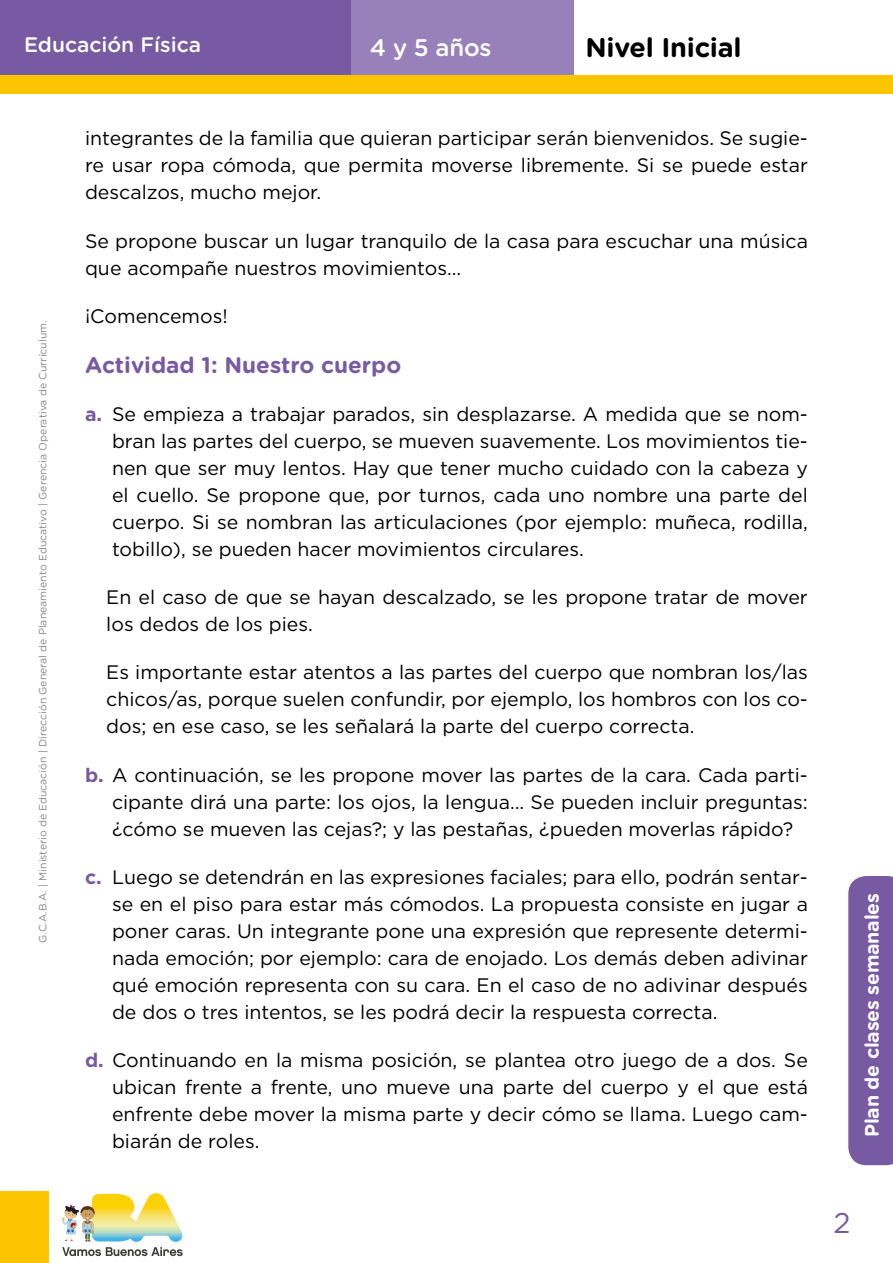
<style>
.page{position:relative;width:893px;height:1263px;background:#fff}
.page>*{position:absolute;margin:0;border:0;box-sizing:border-box;transform-origin:0 0}
.t1{font:28.5px "Gotham Rounded";color:#785aa2}
.t2{font:700 27px "Gotham Rounded";letter-spacing:-.01em;color:#000}
.t3{font:500 24px "Gotham Rounded";color:#fff}
.t4{font:700 22.5px "Gotham Rounded";color:#785aa2}
.t5{font:500 21px "Gotham Rounded";color:#fff}
.t6{font:19.5px/27px "Gotham";color:#000;text-align:justify}
.t7{font:700 19.5px "Gotham Rounded";letter-spacing:-.01em;color:#fff}
.t8{font:10.5px "Gotham Rounded";color:#878787}
.s1{font-weight:700;color:#785aa2}
</style>
<div class="page">
<div style="left:0;top:1191px;width:48px;height:72px;background:#fdc500"></div>
<div style="left:0;top:0;width:351px;height:78px;background:#785aa2"></div>
<div style="left:351px;top:0;width:223px;height:78px;background:#9880ba"></div>
<div style="left:0;top:75px;width:893px;height:19px;background:#fdc500"></div>
<svg style="left:848px;top:876px;width:45px;height:289px;background:#7c5fa5"></svg>
<svg style="left:61px;top:1193px;width:122px;height:63px"></svg>
<p class="t5" style="left:24px;top:30px;width:179px">Educación Física</p>
<p class="t3" style="left:370px;top:31px;width:123px">4 y 5 años</p>
<h2 class="t2" style="left:585px;top:28px;width:158px">Nivel Inicial</h2>
<p class="t8" style="left:36px;top:943px;width:624px;rotate:-90deg">G.C.A.B.A. | Ministerio de Educación | Dirección General de Planeamiento Educativo | Gerencia Operativa de Currículum.</p>
<p class="t6" style="left:85px;top:124px;width:724px">integrantes de la familia que quieran participar serán bienvenidos. Se sugie&shy;re usar ropa cómoda, que permita moverse libremente. Si se puede estar descalzos, mucho mejor.</p>
<p class="t6" style="left:85px;top:227px;width:724px">Se propone buscar un lugar tranquilo de la casa para escuchar una música que acompañe nuestros movimientos…</p>
<p class="t6" style="left:85px;top:302px;width:144px">¡Comencemos!</p>
<p class="t4" style="left:85px;top:348px;width:318px">Actividad 1: Nuestro cuerpo</p>
<p class="t6" style="left:112px;top:400px;width:697px;text-indent:-27px"><span class="s1">a.</span> Se empieza a trabajar parados, sin desplazarse. A medida que se nom&shy;bran las partes del cuerpo, se mueven suavemente. Los movimientos tie&shy;nen que ser muy lentos. Hay que tener mucho cuidado con la cabeza y el cuello. Se propone que, por turnos, cada uno nombre una parte del cuerpo. Si se nombran las articulaciones (por ejemplo: muñeca, rodilla, tobillo), se pueden hacer movimientos circulares.</p>
<p class="t6" style="left:106px;top:583px;width:703px">En el caso de que se hayan descalzado, se les propone tratar de mover los dedos de los pies.</p>
<p class="t6" style="left:106px;top:659px;width:703px">Es importante estar atentos a las partes del cuerpo que nombran los/las chicos/as, porque suelen confundir, por ejemplo, los hombros con los co&shy;dos; en ese caso, se les señalará la parte del cuerpo correcta.</p>
<p class="t6" style="left:112px;top:761px;width:697px;text-indent:-27px"><span class="s1">b.</span> A continuación, se les propone mover las partes de la cara. Cada parti&shy;cipante dirá una parte: los ojos, la lengua… Se pueden incluir preguntas: ¿cómo se mueven las cejas?; y las pestañas, ¿pueden moverlas rápido?</p>
<p class="t6" style="left:112px;top:863px;width:697px;text-indent:-27px"><span class="s1">c.</span> Luego se detendrán en las expresiones faciales; para ello, podrán sentar&shy;se en el piso para estar más cómodos. La propuesta consiste en jugar a poner caras. Un integrante pone una expresión que represente determi&shy;nada emoción; por ejemplo: cara de enojado. Los demás deben adivinar qué emoción representa con su cara. En el caso de no adivinar después de dos o tres intentos, se les podrá decir la respuesta correcta.</p>
<p class="t6" style="left:112px;top:1046px;width:697px;text-indent:-27px"><span class="s1">d.</span> Continuando en la misma posición, se plantea otro juego de a dos. Se ubican frente a frente, uno mueve una parte del cuerpo y el que está enfrente debe mover la misma parte y decir cómo se llama. Luego cam&shy;biarán de roles.</p>
<p class="t7" style="left:858px;top:1137px;width:246px;rotate:-90deg">Plan de clases semanales</p>
<h1 class="t1" style="left:833px;top:1203px;width:19px">2</h1>
</div>
